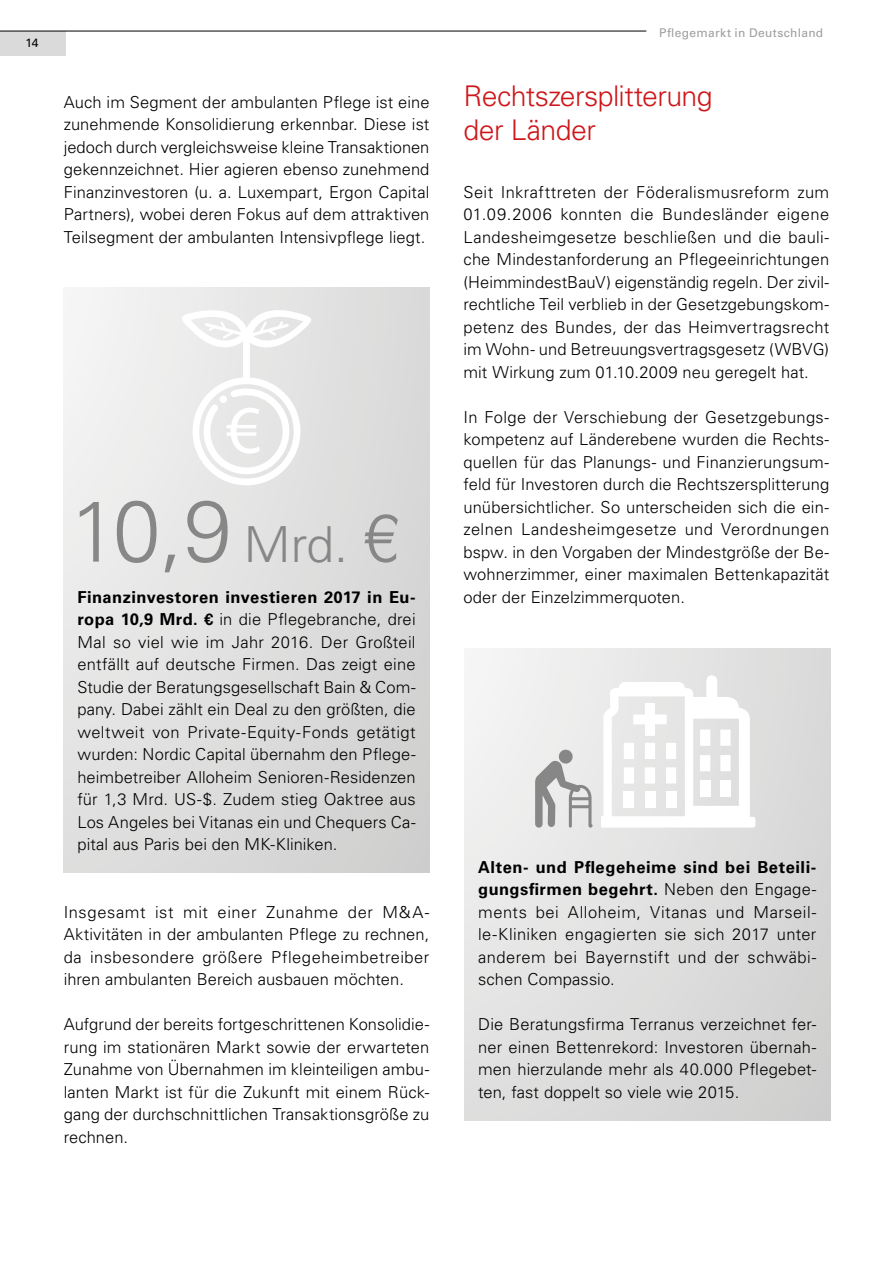
<style>
.page{position:relative;width:893px;height:1263px;background:#fff}
.page>*{position:absolute;margin:0;border:0;box-sizing:border-box;transform-origin:0 0}
.t1{font:300 86.25px "Univers LT Std";color:#878787}
.t2{font:300 28.5px/34.2px "Univers LT Std";letter-spacing:-.02em;color:#cd171a}
.t3{font:300 16.5px/22.5px "Univers LT Std";letter-spacing:.005em;color:#000;text-align:justify}
.t4{font:12px "Univers LT Std";letter-spacing:.03em;color:#9d9d9c}
.t5{font:12px "Univers LT Std";color:#000}
.s1{font-size:49.65px}
.s2{font-size:66.9px}
.s3{font-weight:700}
</style>
<div class="page">
<div style="left:0;top:31px;width:66px;height:24px;background:#dadada"></div>
<hr style="left:0;top:31px;width:646px;height:1px;background:#000">
<div style="left:64px;top:288px;width:365px;height:585px;background:linear-gradient(to right,#ececec,#d4d4d4)"></div>
<div style="left:465px;top:648px;width:365px;height:472px;background:linear-gradient(to right,#ececec,#d4d4d4)"></div>
<svg style="left:179px;top:309px;width:135px;height:176px"></svg>
<svg style="left:601px;top:675px;width:154px;height:153px"></svg>
<svg style="left:535px;top:749px;width:58px;height:79px;background:#c5c5c5"></svg>
<p class="t5" style="left:26px;top:35px;width:15px">14</p>
<p class="t3" style="left:64px;top:90px;width:367px">Auch im Segment der ambulanten Pflege ist eine zunehmende Konsolidierung erkennbar. Diese ist jedoch durch vergleichsweise kleine Transaktionen gekennzeichnet. Hier agieren ebenso zunehmend Finanzinvestoren (u. a. Luxempart, Ergon Capital Partners), wobei deren Fokus auf dem attraktiven Teilsegment der ambulanten Intensivpflege liegt.</p>
<h1 class="t1" style="left:70px;top:479px;width:332px">10,9 <span class="s1">Mrd.</span> <span class="s2">€</span></h1>
<p class="t3" style="left:77px;top:585px;width:340px"><span class="s3">Finanzinvestoren investieren 2017 in Eu&shy;ropa 10,9 Mrd. €</span> in die Pflegebranche, drei Mal so viel wie im Jahr 2016. Der Großteil entfällt auf deutsche Firmen. Das zeigt eine Studie der Beratungsgesellschaft Bain &amp; Com&shy;pany. Dabei zählt ein Deal zu den größten, die weltweit von Private-Equity-Fonds getätigt wurden: Nordic Capital übernahm den Pflege&shy;heimbetreiber Alloheim Senioren-Residenzen für 1,3 Mrd. US-$. Zudem stieg Oaktree aus Los Angeles bei Vitanas ein und Chequers Ca&shy;pital aus Paris bei den MK-Kliniken.</p>
<p class="t3" style="left:64px;top:900px;width:367px">Insgesamt ist mit einer Zunahme der M&amp;A-Aktivitäten in der ambulanten Pflege zu rechnen, da insbesondere größere Pflegeheimbetreiber ihren ambulanten Bereich ausbauen möchten.</p>
<p class="t3" style="left:64px;top:1013px;width:367px">Aufgrund der bereits fortgeschrittenen Konsolidie&shy;rung im stationären Markt sowie der erwarteten Zunahme von Übernahmen im kleinteiligen ambu&shy;lanten Markt ist für die Zukunft mit einem Rück&shy;gang der durchschnittlichen Transaktionsgröße zu rechnen.</p>
<p class="t4" style="left:659px;top:26px;width:166px">Pflegemarkt in Deutschland</p>
<h2 class="t2" style="left:463px;top:78px;width:251px">Rechtszersplitterung der Länder</h2>
<p class="t3" style="left:463px;top:180px;width:367px">Seit Inkrafttreten der Föderalismusreform zum 01.09.2006 konnten die Bundesländer eigene Landesheimgesetze beschließen und die bauli&shy;che Mindestanforderung an Pflegeeinrichtungen (HeimmindestBauV) eigenständig regeln. Der zivil&shy;rechtliche Teil verblieb in der Gesetzgebungskom&shy;petenz des Bundes, der das Heimvertragsrecht im Wohn- und Betreuungsvertragsgesetz (WBVG) mit Wirkung zum 01.10.2009 neu geregelt hat.</p>
<p class="t3" style="left:463px;top:406px;width:367px">In Folge der Verschiebung der Gesetzgebungs&shy;kompetenz auf Länderebene wurden die Rechts&shy;quellen für das Planungs- und Finanzierungsum&shy;feld für Investoren durch die Rechtszersplitterung unübersichtlicher. So unterscheiden sich die ein&shy;zelnen Landesheimgesetze und Verordnungen bspw. in den Vorgaben der Mindestgröße der Be&shy;wohnerzimmer, einer maximalen Bettenkapazität oder der Einzelzimmerquoten.</p>
<p class="t3" style="left:478px;top:856px;width:340px"><span class="s3">Alten- und Pflegeheime sind bei Beteili&shy;gungsfirmen begehrt.</span> Neben den Engage&shy;ments bei Alloheim, Vitanas und Marseil&shy;le-Kliniken engagierten sie sich 2017 unter anderem bei Bayernstift und der schwäbi&shy;schen Compassio.</p>
<p class="t3" style="left:478px;top:1013px;width:340px">Die Beratungsfirma Terranus verzeichnet fer&shy;ner einen Bettenrekord: Investoren übernah&shy;men hierzulande mehr als 40.000 Pflegebet&shy;ten, fast doppelt so viele wie 2015.</p>
</div>
